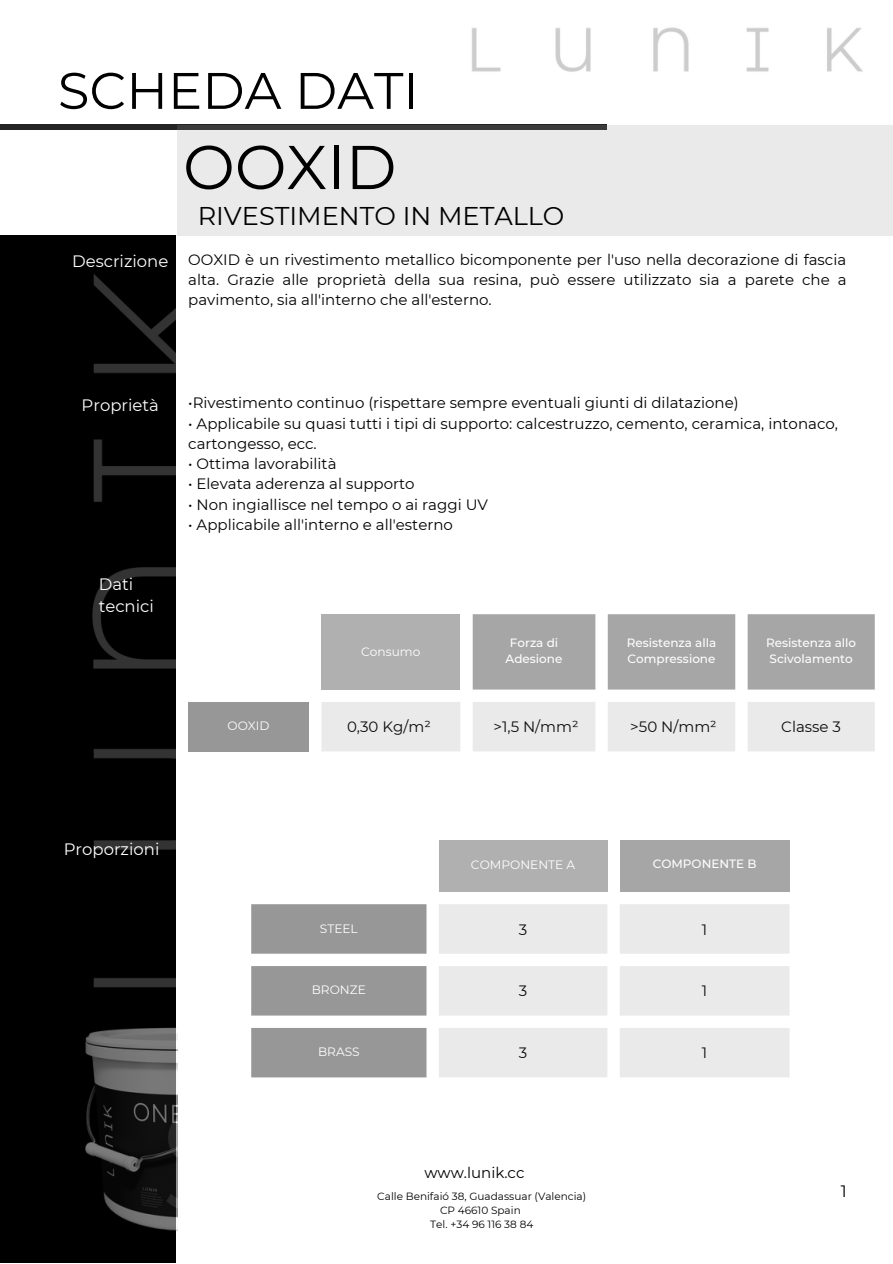
<style>
.page{position:relative;width:893px;height:1264px;background:#fff}
.page>*{position:absolute;margin:0;border:0;box-sizing:border-box;transform-origin:0 0}
.t1{font:61.65px "Montserrat";color:#000}
.t2{font:51.3px "Montserrat";color:#000}
.t3{font:25.65px "Montserrat";color:#000}
.t4{font:16.5px "Montserrat";color:#fff}
.t5{font:16.5px "Montserrat";color:#000}
.t6{font:15px/20.2px "Montserrat";color:#000;text-align:justify}
.t7{font:15px "Montserrat";color:#0e0d0e}
.t8{font:12.15px "Montserrat";color:#fff}
.t9{font:500 12px/16px "Montserrat";color:#fff}
.t10{font:10.5px "Montserrat";color:#000}
</style>
<div class="page">
<div style="left:0;top:235px;width:176px;height:1027px;background:#000"></div>
<img style="left:92px;top:274px;width:335px;height:804px">
<img style="left:85px;top:1024px;width:92px;height:207px">
<div style="left:0;top:125px;width:606px;height:5px;background:#242424"></div>
<div style="left:177px;top:125px;width:715px;height:110px;background:#eaeaea"></div>
<img style="left:472px;top:27px;width:391px;height:45px">
<div style="left:188px;top:614px;width:121px;height:75px;background:#fff"></div>
<div style="left:321px;top:614px;width:139px;height:75px;background:#b0b0b0"></div>
<svg style="left:472px;top:614px;width:402px;height:75px;background:#ababab"></svg>
<div style="left:188px;top:702px;width:121px;height:49px;background:#979797"></div>
<svg style="left:321px;top:702px;width:553px;height:49px;background:#ebebeb"></svg>
<div style="left:251px;top:840px;width:175px;height:51px;background:#fff"></div>
<div style="left:439px;top:840px;width:168px;height:51px;background:#b0b0b0"></div>
<div style="left:619px;top:840px;width:170px;height:51px;background:#a6a6a6"></div>
<svg style="left:251px;top:904px;width:175px;height:173px;background:#a6a6a6"></svg>
<svg style="left:439px;top:904px;width:350px;height:173px;fill:#eaeaea"></svg>
<p class="t2" style="left:58px;top:59px;width:362px">SCHEDA DATI</p>
<p class="t4" style="left:72px;top:251px;width:98px">Descrizione</p>
<p class="t1" style="left:183px;top:129px;width:215px">OOXID</p>
<p class="t3" style="left:198px;top:200px;width:368px">RIVESTIMENTO IN METALLO</p>
<p class="t6" style="left:188px;top:249px;width:660px">OOXID è un rivestimento metallico bicomponente per l'uso nella decorazione di fascia alta. Grazie alle proprietà della sua resina, può essere utilizzato sia a parete che a pavimento, sia all'interno che all'esterno.</p>
<p class="t4" style="left:82px;top:395px;width:79px">Proprietà</p>
<p class="t4" style="left:99px;top:573px;width:36px">Dati</p>
<p class="t4" style="left:99px;top:596px;width:57px">tecnici</p>
<p class="t6" style="left:188px;top:393px;width:552px">•Rivestimento continuo (rispettare sempre eventuali giunti di dilatazione)</p>
<p class="t6" style="left:188px;top:413px;width:651px">• Applicabile su quasi tutti i tipi di supporto: calcestruzzo, cemento, ceramica, intonaco, cartongesso, ecc.</p>
<p class="t6" style="left:188px;top:453px;width:150px">• Ottima lavorabilità</p>
<p class="t6" style="left:188px;top:474px;width:228px">• Elevata aderenza al supporto</p>
<p class="t6" style="left:188px;top:494px;width:301px">• Non ingiallisce nel tempo o ai raggi UV</p>
<p class="t6" style="left:188px;top:514px;width:266px">• Applicabile all'interno e all'esterno</p>
<p class="t8" style="left:361px;top:644px;width:61px">Consumo</p>
<p class="t9" style="left:505px;top:634px;width:58px;text-align:center">Forza di<br>Adesione</p>
<p class="t9" style="left:626px;top:634px;width:91px">Resistenza alla<br>Compressione</p>
<p class="t9" style="left:766px;top:634px;width:91px">Resistenza allo<br>Scivolamento</p>
<p class="t8" style="left:227px;top:718px;width:44px">OOXID</p>
<p class="t7" style="left:347px;top:717px;width:85px">0,30 Kg/m²</p>
<p class="t7" style="left:493px;top:717px;width:87px">&gt;1,5 N/mm²</p>
<p class="t7" style="left:630px;top:717px;width:88px">&gt;50 N/mm²</p>
<p class="t7" style="left:781px;top:717px;width:61px">Classe 3</p>
<p class="t4" style="left:64px;top:839px;width:97px">Proporzioni</p>
<p class="t8" style="left:471px;top:857px;width:106px">COMPONENTE A</p>
<p class="t9" style="left:652px;top:856px;width:105px">COMPONENTE B</p>
<p class="t8" style="left:320px;top:920px;width:39px">STEEL</p>
<p class="t7" style="left:519px;top:920px;width:10px">3</p>
<p class="t7" style="left:702px;top:920px;width:7px">1</p>
<p class="t8" style="left:312px;top:982px;width:56px">BRONZE</p>
<p class="t7" style="left:519px;top:981px;width:10px">3</p>
<p class="t7" style="left:702px;top:981px;width:7px">1</p>
<p class="t8" style="left:318px;top:1044px;width:43px">BRASS</p>
<p class="t7" style="left:519px;top:1043px;width:10px">3</p>
<p class="t7" style="left:702px;top:1043px;width:7px">1</p>
<p class="t6" style="left:424px;top:1162px;width:102px">www.lunik.cc</p>
<p class="t10" style="left:377px;top:1190px;width:210px">Calle Benifaió 38, Guadassuar (Valencia)</p>
<p class="t10" style="left:440px;top:1204px;width:82px">CP 46610 Spain</p>
<p class="t10" style="left:430px;top:1218px;width:105px">Tel. +34 96 116 38 84</p>
<p class="t5" style="left:840px;top:1181px;width:7px">1</p>
</div>
